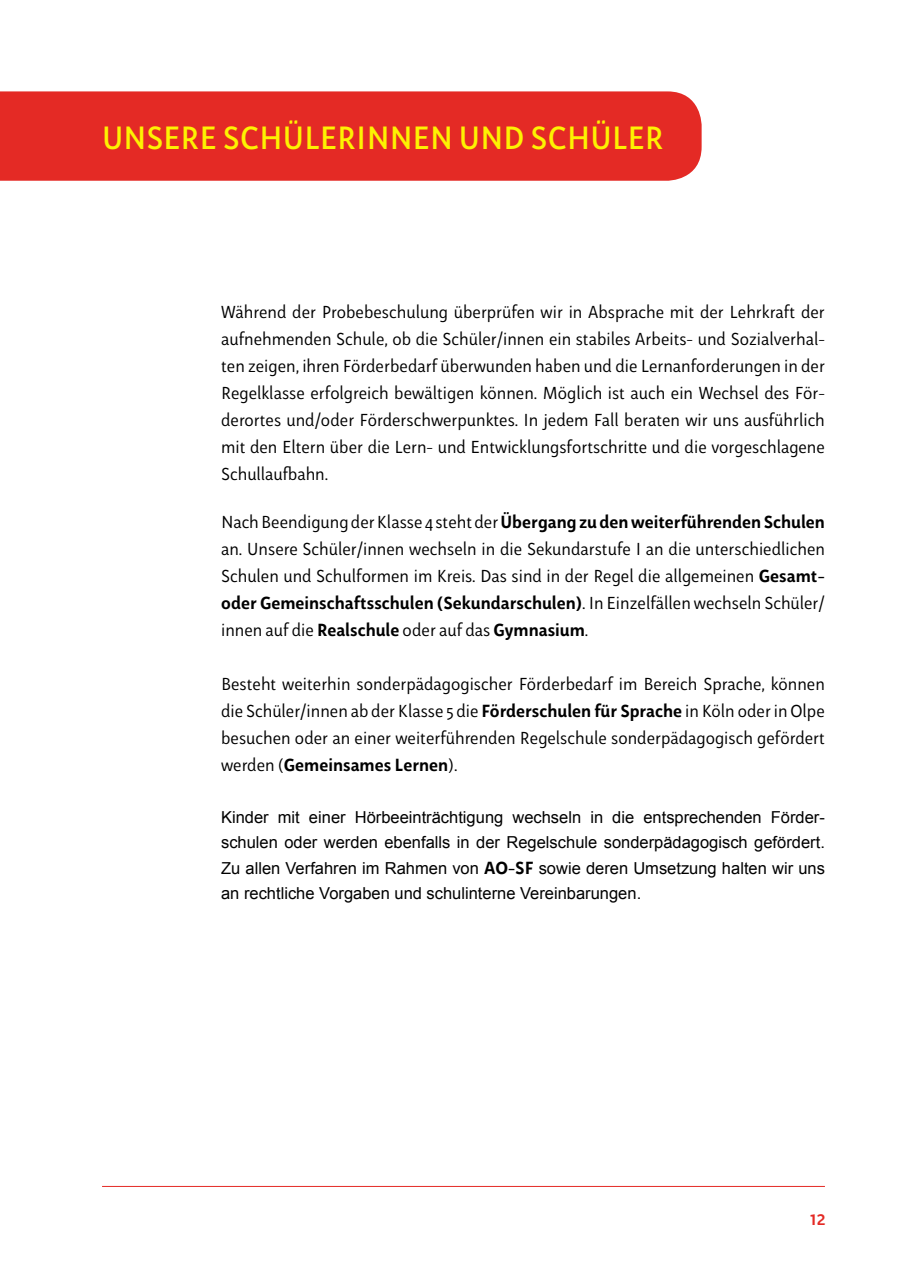
<style>
.page{position:relative;width:910px;height:1280px;background:#fff}
.page>*{position:absolute;margin:0;border:0;box-sizing:border-box;transform-origin:0 0}
.t1{font:33px "Aromo";color:#fdf202}
.t2{font:21px "Aromo";color:#e42a25}
.t3{font:300 18px/27px "Aromo";color:#000;text-align:justify}
.t4{font:700 17.7px "Aromo";color:#000}
.t5{font:16.5px/24.8px "Arial";color:#000}
.s1{font-weight:300;font-size:18px}
.s2{font-weight:700;font-size:17.7px}
.s3{font-family:"Aromo";font-weight:700;font-size:17.7px}
</style>
<div class="page">
<hr style="left:102px;top:1186px;width:723px;height:1px;background:#e42a25">
<div style="left:0;top:91px;width:702px;height:90px;background:#e42a25"></div>
<h1 class="t1" style="left:102px;top:117px;width:563px">UNSERE SCHÜLERINNEN UND SCHÜLER</h1>
<p class="t3" style="left:221px;top:298px;width:605px">Während der Probebeschulung überprüfen wir in Absprache mit der Lehrkraft der aufnehmenden Schule, ob die Schüler/innen ein stabiles Arbeits- und Sozialverhal&shy;ten zeigen, ihren Förderbedarf überwunden haben und die Lernanforderungen in der Regelklasse erfolgreich bewältigen können. Möglich ist auch ein Wechsel des För&shy;derortes und/oder Förderschwerpunktes. In jedem Fall beraten wir uns ausführlich mit den Eltern über die Lern- und Entwicklungsfortschritte und die vorgeschlagene Schullaufbahn.</p>
<p class="t4" style="left:221px;top:510px;width:605px"><span class="s1">Nach Beendigung der Klasse 4 steht der</span> Übergang zu den weiterführenden Schulen</p>
<p class="t3" style="left:221px;top:535px;width:605px">an. Unsere Schüler/innen wechseln in die Sekundarstufe I an die unterschiedlichen<br>Schulen und Schulformen im Kreis. Das sind in der Regel die allgemeinen <span class="s2">Gesamt-</span></p>
<p class="t4" style="left:221px;top:591px;width:605px">oder Gemeinschaftsschulen (Sekundarschulen)<span class="s1">. In Einzelfällen wechseln Schüler/</span></p>
<p class="t3" style="left:221px;top:616px;width:367px">innen auf die <span class="s2">Realschule</span> oder auf das <span class="s2">Gymnasium</span>.</p>
<p class="t3" style="left:221px;top:670px;width:605px">Besteht weiterhin sonderpädagogischer Förderbedarf im Bereich Sprache, können die Schüler/innen ab der Klasse 5 die <span class="s2">Förderschulen für Sprache</span> in Köln oder in Olpe besuchen oder an einer weiterführenden Regelschule sonderpädagogisch gefördert</p>
<p class="t4" style="left:221px;top:753px;width:236px"><span class="s1">werden (</span>Gemeinsames Lernen<span class="s1">).</span></p>
<p class="t5" style="left:221px;top:805px;width:605px">Kinder mit einer Hörbeeinträchtigung wechseln in die entsprechenden Förder&shy;schulen oder werden ebenfalls in der Regelschule sonderpädagogisch gefördert.</p>
<p class="t5" style="left:221px;top:856px;width:605px">Zu allen Verfahren im Rahmen von <span class="s3">AO-SF</span> sowie deren Umsetzung halten wir uns an rechtliche Vorgaben und schulinterne Vereinbarungen.</p>
<p class="t2" style="left:810px;top:1204px;width:17px">12</p>
</div>
